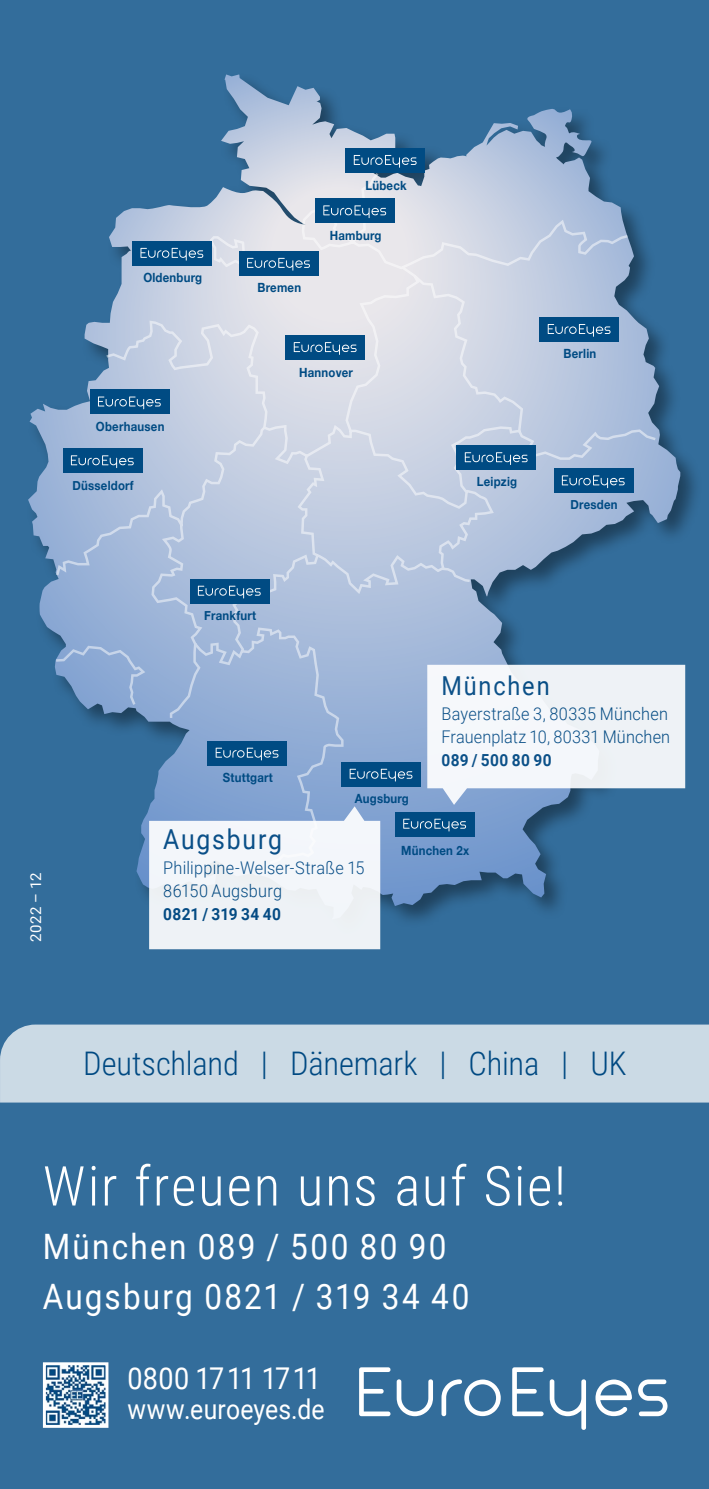
<style>
.page{position:relative;width:709px;height:1489px;background:#fff}
.page>*{position:absolute;margin:0;border:0;box-sizing:border-box;transform-origin:0 0}
.t1{font:300 55px "Roboto Condensed";letter-spacing:.035em;color:#fff}
.t2{font:35px/50px "Roboto";letter-spacing:.07em;color:#fff;scale:.9 1}
.t3{font:300 32.5px "Roboto Condensed";letter-spacing:-.005em;color:#004982}
.t4{font:30px "Roboto";letter-spacing:-.06em;color:#fff;scale:.9 1}
.t5{font:27.5px "Roboto";letter-spacing:.01em;color:#fff;scale:.9 1}
.t6{font:27.5px "Roboto";letter-spacing:.075em;color:#004982;scale:.9 1}
.t7{font:26px "Roboto";letter-spacing:.08em;color:#004982;scale:.9 1}
.t8{font:300 17.5px/22.5px "Roboto";letter-spacing:.015em;color:#004982;scale:.93 1}
.t9{font:700 16.75px "Roboto";letter-spacing:.02em;color:#004982;scale:.93 1}
.t10{font:700 16.5px "Roboto";letter-spacing:.025em;color:#004982;scale:.93 1}
.t11{font:15px "Roboto";letter-spacing:.03em;color:#fff}
.t12{font:700 12.75px "Helvetica Neue";letter-spacing:.02em;color:#004b83;scale:.9 1}
</style>
<div class="page">
<div style="left:0;top:0;width:709px;height:1488px;background:#336d9b"></div>
<div style="left:0;top:1024px;width:709px;height:78px;background:#cbdae5"></div>
<div style="left:26px;top:72px;width:677px;height:869px;background:#000;opacity:.4"></div>
<svg style="left:28px;top:74px;width:277px;height:814px"></svg>
<svg style="left:56px;top:173px;width:599px;height:700px"></svg>
<div style="left:346px;top:148px;width:79px;height:25px;background:#004b83"></div>
<svg style="left:354px;top:155px;width:62px;height:13px"></svg>
<div style="left:315px;top:198px;width:80px;height:25px;background:#004b83"></div>
<svg style="left:323px;top:205px;width:63px;height:13px"></svg>
<div style="left:239px;top:251px;width:79px;height:25px;background:#004b83"></div>
<svg style="left:247px;top:258px;width:63px;height:12px"></svg>
<div style="left:90px;top:389px;width:79px;height:25px;background:#004b83"></div>
<svg style="left:98px;top:396px;width:63px;height:13px"></svg>
<div style="left:63px;top:448px;width:79px;height:25px;background:#004b83"></div>
<svg style="left:71px;top:455px;width:63px;height:13px"></svg>
<div style="left:190px;top:579px;width:79px;height:24px;background:#004b83"></div>
<svg style="left:198px;top:585px;width:63px;height:13px"></svg>
<div style="left:286px;top:335px;width:79px;height:25px;background:#004b83"></div>
<svg style="left:294px;top:342px;width:62px;height:13px"></svg>
<div style="left:539px;top:317px;width:80px;height:25px;background:#004b83"></div>
<svg style="left:547px;top:324px;width:63px;height:13px"></svg>
<div style="left:457px;top:445px;width:79px;height:25px;background:#004b83"></div>
<svg style="left:465px;top:452px;width:62px;height:13px"></svg>
<div style="left:554px;top:468px;width:79px;height:25px;background:#004b83"></div>
<svg style="left:562px;top:475px;width:62px;height:13px"></svg>
<div style="left:208px;top:740px;width:79px;height:25px;background:#004b83"></div>
<svg style="left:216px;top:747px;width:62px;height:13px"></svg>
<div style="left:341px;top:761px;width:80px;height:25px;background:#004b83"></div>
<svg style="left:349px;top:768px;width:63px;height:13px"></svg>
<div style="left:395px;top:811px;width:79px;height:25px;background:#004b83"></div>
<svg style="left:403px;top:818px;width:63px;height:13px"></svg>
<div style="left:132px;top:241px;width:80px;height:25px;background:#004b83"></div>
<svg style="left:140px;top:248px;width:63px;height:12px"></svg>
<svg style="left:42px;top:1362px;width:67px;height:66px;background:#8ba9c2"></svg>
<svg style="left:359px;top:1367px;width:31px;height:48px"></svg>
<svg style="left:396px;top:1379px;width:37px;height:36px"></svg>
<svg style="left:441px;top:1379px;width:60px;height:36px"></svg>
<svg style="left:512px;top:1367px;width:31px;height:48px"></svg>
<svg style="left:549px;top:1379px;width:37px;height:50px"></svg>
<svg style="left:595px;top:1379px;width:37px;height:36px"></svg>
<svg style="left:638px;top:1379px;width:29px;height:36px"></svg>
<svg style="left:427px;top:664px;width:258px;height:140px;background:#e0e8f0"></svg>
<svg style="left:149px;top:806px;width:231px;height:143px;background:#e5ebf3"></svg>
<p class="t12" style="left:365px;top:175px;width:47px">Lübeck</p>
<p class="t12" style="left:143px;top:268px;width:67px">Oldenburg</p>
<p class="t12" style="left:96px;top:417px;width:78px">Oberhausen</p>
<p class="t12" style="left:73px;top:475px;width:70px">Düsseldorf</p>
<p class="t12" style="left:257px;top:278px;width:50px">Bremen</p>
<p class="t12" style="left:330px;top:225px;width:59px">Hamburg</p>
<p class="t12" style="left:299px;top:362px;width:62px">Hannover</p>
<p class="t12" style="left:477px;top:471px;width:46px">Leipzig</p>
<p class="t12" style="left:563px;top:344px;width:38px">Berlin</p>
<p class="t12" style="left:570px;top:494px;width:54px">Dresden</p>
<p class="t11" style="left:25px;top:941px;width:70px;rotate:-90deg">2022 – 12</p>
<p class="t12" style="left:204px;top:605px;width:59px">Frankfurt</p>
<p class="t12" style="left:223px;top:767px;width:57px">Stuttgart</p>
<p class="t12" style="left:355px;top:788px;width:62px">Augsburg</p>
<h3 class="t7" style="left:441px;top:667px;width:122px">München</h3>
<h3 class="t8" style="left:441px;top:702px;width:247px">Bayerstraße 3, 80335 München<br>Frauenplatz 10, 80331 München</h3>
<p class="t10" style="left:441px;top:748px;width:120px">089 / 500 80 90</p>
<h3 class="t6" style="left:163px;top:820px;width:133px">Augsburg</h3>
<h3 class="t8" style="left:163px;top:855px;width:218px">Philippine-Welser-Straße 15<br>86150 Augsburg</h3>
<h3 class="t9" style="left:163px;top:902px;width:128px">0821 / 319 34 40</h3>
<p class="t12" style="left:401px;top:840px;width:77px">München 2x</p>
<h3 class="t3" style="left:83px;top:1040px;width:545px">Deutschland | Dänemark | China | UK</h3>
<h1 class="t1" style="left:43px;top:1147px;width:524px">Wir freuen uns auf Sie!</h1>
<h2 class="t2" style="left:43px;top:1220px;width:475px">München 089 / 500 80 90<br>Augsburg 0821 / 319 34 40</h2>
<h3 class="t4" style="left:127px;top:1356px;width:217px">0800 17 11 17 11</h3>
<h3 class="t5" style="left:127px;top:1389px;width:221px">www.euroeyes.de</h3>
</div>
